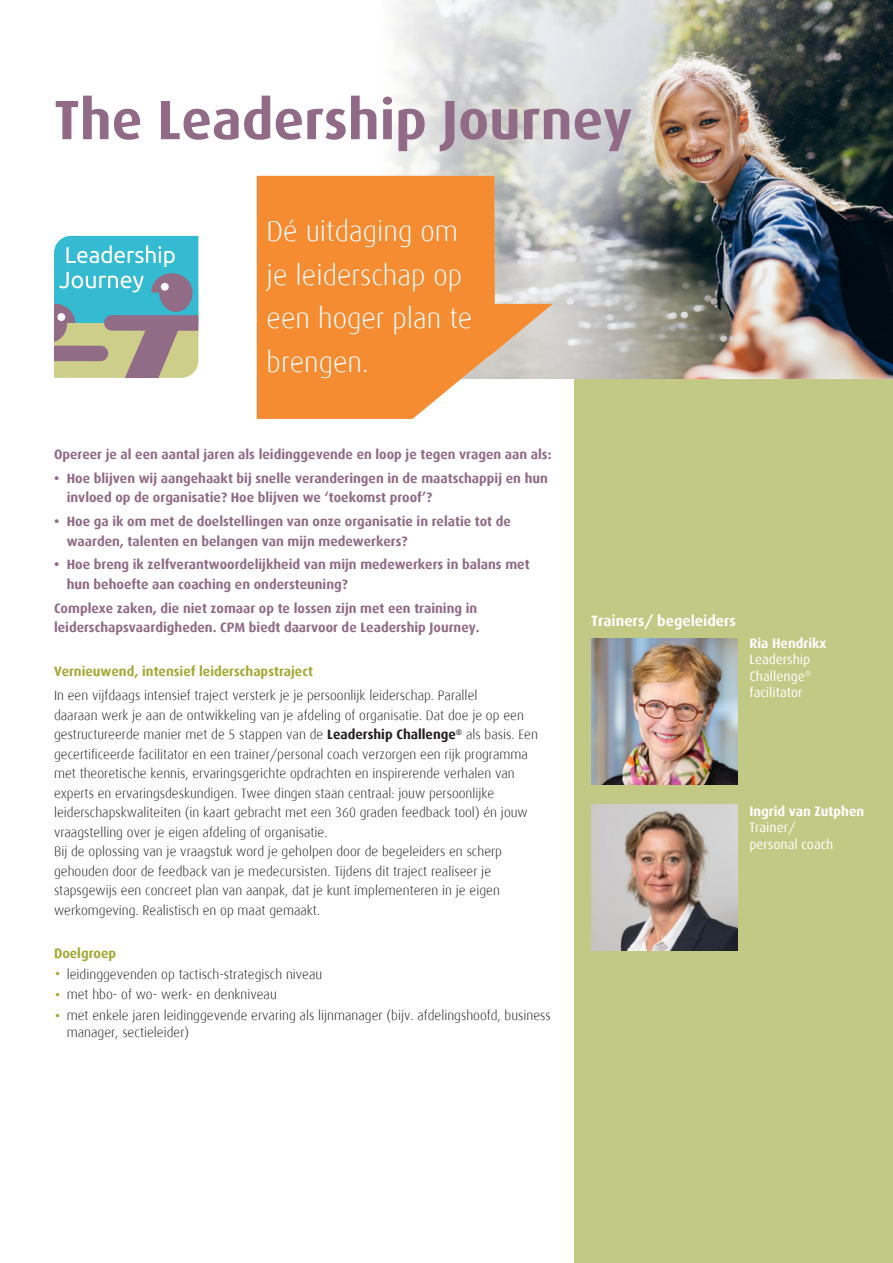
<style>
.page{position:relative;width:893px;height:1263px;background:#fff}
.page>*{position:absolute;margin:0;border:0;box-sizing:border-box;transform-origin:0 0}
.t1{font:700 55.5px "Dax";color:#906a86}
.t2{font:300 28.5px/43.5px "Dax";color:#fff}
.Tussenkop{font:700 15px "Dax";color:#fff}
.Brood{font:300 13.5px/19.5px "Dax";color:#231f20}
.Intro{font:700 13.5px/19.5px "Dax";color:#906a86}
.t3{font:13.5px/16.5px "Dax";color:#fff}
.Tussenkop-2{font:700 13.5px "Dax";color:#a4a834}
.t4{font:700 13.5px "Dax";color:#fff}
.s1{font-weight:700}
.s2{font-size:24px;color:#a4a834}
</style>
<div class="page">
<div style="left:574px;top:366px;width:319px;height:897px;background:#c2c985"></div>
<img style="left:591px;top:804px;width:146px;height:147px">
<img style="left:591px;top:639px;width:146px;height:146px">
<img style="left:737px;top:0;width:156px;height:378px">
<img style="left:376px;top:0;width:361px;height:378px">
<svg style="left:257px;top:176px;width:296px;height:243px;background:#f09d56"></svg>
<svg style="left:54px;top:236px;width:144px;height:142px;background:#7aaeb0"></svg>
<div style="left:57px;top:313px;width:8px;height:8px;background:#fff;border-radius:50%"></div>
<p class="t1" style="left:54px;top:89px;width:580px">The Leadership Journey</p>
<p class="t2" style="left:267px;top:210px;width:207px">Dé uitdaging om je leiderschap op een hoger plan te brengen.</p>
<p class="Intro" style="left:54px;top:445px;width:499px">Opereer je al een aantal jaren als leidinggevende en loop je tegen vragen aan als:</p>
<p class="Intro" style="left:67px;top:469px;width:483px;text-indent:-13px">• Hoe blijven wij aangehaakt bij snelle veranderingen in de maatschappij en hun invloed op de organisatie? Hoe blijven we ‘toekomst proof’?</p>
<p class="Intro" style="left:67px;top:512px;width:446px;text-indent:-13px">• Hoe ga ik om met de doelstellingen van onze organisatie in relatie tot de waarden, talenten en belangen van mijn medewerkers?</p>
<p class="Intro" style="left:67px;top:555px;width:464px;text-indent:-13px">• Hoe breng ik zelfverantwoordelijkheid van mijn medewerkers in balans met hun behoefte aan coaching en ondersteuning?</p>
<p class="Intro" style="left:54px;top:598px;width:427px">Complexe zaken, die niet zomaar op te lossen zijn met een training in leiderschapsvaardigheden. CPM biedt daarvoor de Leadership Journey.</p>
<p class="Tussenkop-2" style="left:54px;top:664px;width:260px">Vernieuwend, intensief leiderschapstraject</p>
<p class="Brood" style="left:54px;top:686px;width:485px">In een vijfdaags intensief traject versterk je je persoonlijk leiderschap. Parallel<br>daaraan werk je aan de ontwikkeling van je afdeling of organisatie. Dat doe je op een gestructureerde manier met de 5 stappen van de <span class="s1">Leadership Challenge</span><sup>®</sup> als basis. Een gecertificeerde facilitator en een trainer/personal coach verzorgen een rijk programma met theoretische kennis, ervaringsgerichte opdrachten en inspirerende verhalen van experts en ervaringsdeskundigen. Twee dingen staan centraal: jouw persoonlijke leiderschapskwaliteiten (in kaart gebracht met een 360 graden feedback tool) én jouw vraagstelling over je eigen afdeling of organisatie.</p>
<p class="Brood" style="left:54px;top:842px;width:450px">Bij de oplossing van je vraagstuk word je geholpen door de begeleiders en scherp gehouden door de feedback van je medecursisten. Tijdens dit traject realiseer je stapsgewijs een concreet plan van aanpak, dat je kunt implementeren in je eigen werkomgeving. Realistisch en op maat gemaakt.</p>
<p class="Tussenkop-2" style="left:54px;top:945px;width:64px">Doelgroep</p>
<p class="Brood" style="left:54px;top:964px;width:270px"><span class="s2">•</span> leidinggevenden op tactisch-strategisch niveau</p>
<p class="Brood" style="left:54px;top:985px;width:224px"><span class="s2">•</span> met hbo- of wo- werk- en denkniveau</p>
<p class="Brood" style="left:67px;top:1007px;width:486px;line-height:16.5px;text-indent:-13px"><span class="s2">•</span> met enkele jaren leidinggevende ervaring als lijnmanager (bijv. afdelingshoofd, business manager, sectieleider)</p>
<p class="Tussenkop" style="left:591px;top:612px;width:146px">Trainers/ begeleiders</p>
<p class="t4" style="left:749px;top:635px;width:79px">Ria Hendrikx</p>
<p class="t3" style="left:749px;top:651px;width:63px;text-align:justify">Leadership Challenge<sup>® </sup>facilitator</p>
<p class="t4" style="left:749px;top:803px;width:116px">Ingrid van Zutphen</p>
<p class="t3" style="left:749px;top:819px;width:85px">Trainer/ personal coach</p>
</div>
